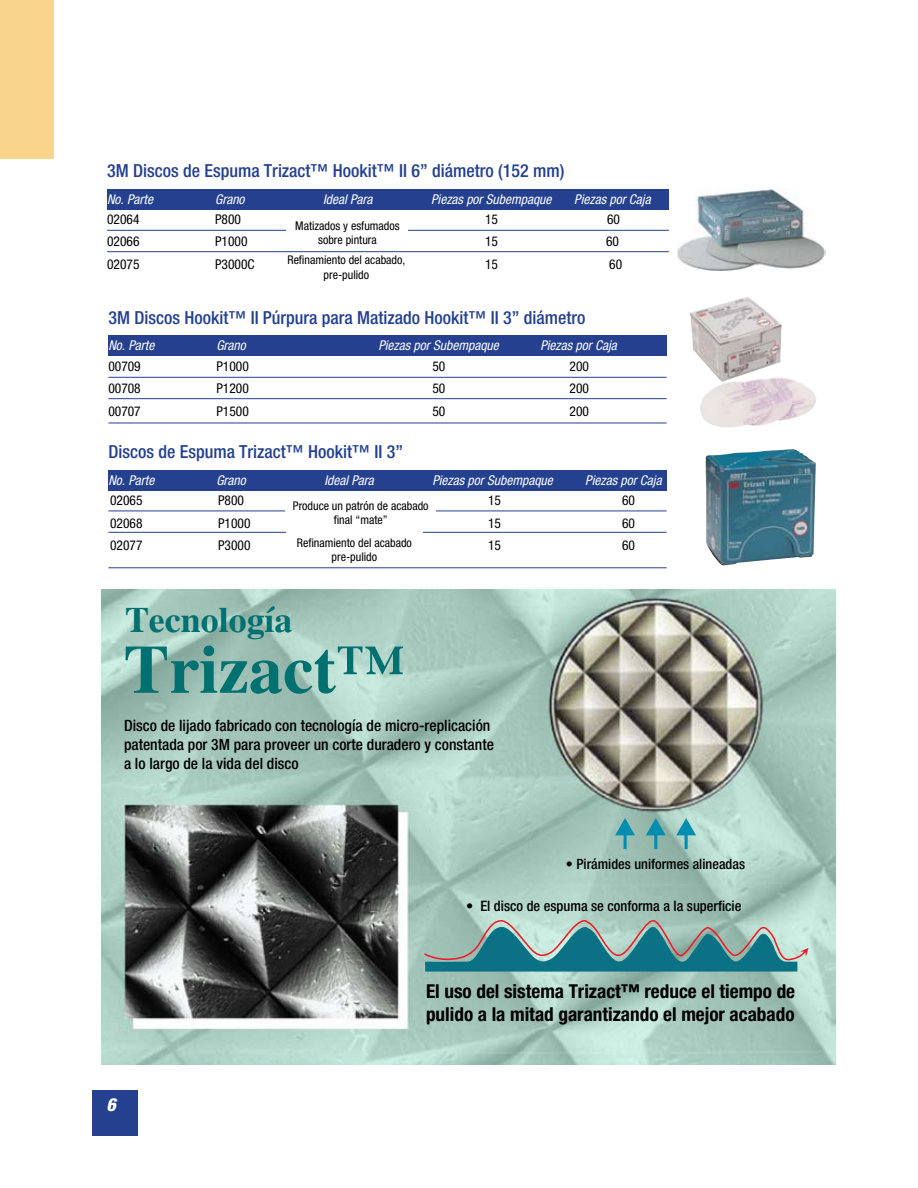
<style>
.page{position:relative;width:918px;height:1188px;background:#fff}
.page>*{position:absolute;margin:0;border:0;box-sizing:border-box;transform-origin:0 0}
.t1{font:700 68.4px "Times";color:#007070}
.t2{font:700 35.85px "Times";color:#007070}
.t3{font:700 condensed 19.2px/23.1px "Helvetica Neue";color:#000}
.t4{font:500 condensed 18px "Helvetica Neue";color:#24408f}
.t5{font:500 condensed 15.6px/18.8px "Helvetica Neue";color:#000}
.t6{font:500 condensed 14.4px "Helvetica Neue";color:#000}
.t7{font:500 condensed 14.25px "Helvetica Neue";color:#000}
.t8{font:italic condensed 13.5px "Helvetica Neue";color:#fff}
.t9{font:condensed 13.5px "Helvetica Neue";color:#000}
.t10{font:condensed 12px/14.4px "Helvetica Neue";color:#000;text-align:center}
</style>
<div class="page">
<div style="left:92px;top:1090px;width:46px;height:46px;background:#24408f"></div>
<hr style="left:107px;top:230px;width:562px;height:1px;background:#24408f">
<hr style="left:107px;top:251px;width:562px;height:1px;background:#24408f">
<div style="left:287px;top:214px;width:121px;height:36px;background:#fff"></div>
<div style="left:107px;top:189px;width:562px;height:20px;background:#24408f"></div>
<img style="left:677px;top:188px;width:149px;height:83px">
<div style="left:108px;top:335px;width:559px;height:20px;background:#24408f"></div>
<hr style="left:108px;top:377px;width:559px;height:1px;background:#24408f">
<hr style="left:108px;top:398px;width:559px;height:1px;background:#24408f">
<hr style="left:108px;top:423px;width:559px;height:1px;background:#24408f">
<img style="left:689px;top:297px;width:127px;height:131px">
<hr style="left:108px;top:567px;width:559px;height:1px;background:#24408f">
<div style="left:108px;top:470px;width:559px;height:20px;background:#24408f"></div>
<img style="left:706px;top:449px;width:110px;height:117px">
<hr style="left:108px;top:511px;width:559px;height:1px;background:#24408f">
<hr style="left:108px;top:532px;width:559px;height:1px;background:#24408f">
<div style="left:286px;top:531px;width:136px;height:36px;background:#fff"></div>
<div style="left:285px;top:494px;width:151px;height:36px;background:#fff"></div>
<img style="left:101px;top:590px;width:735px;height:475px">
<svg style="left:615px;top:818px;width:20px;height:17px"></svg>
<hr style="left:624px;top:832px;width:3px;height:17px;background:#008eaf">
<svg style="left:646px;top:818px;width:20px;height:17px"></svg>
<hr style="left:654px;top:832px;width:3px;height:17px;background:#008eaf">
<svg style="left:676px;top:818px;width:20px;height:17px"></svg>
<hr style="left:685px;top:832px;width:3px;height:17px;background:#008eaf">
<svg style="left:422px;top:919px;width:387px;height:53px;background:#6aa0a2"></svg>
<div style="left:0;top:0;width:54px;height:159px;background:#f9d58c"></div>
<h3 class="t4" style="left:107px;top:160px;width:459px">3M Discos de Espuma Trizact™ Hookit™ II 6” diámetro (152 mm)</h3>
<p class="t9" style="left:107px;top:211px;width:34px">02064</p>
<p class="t9" style="left:215px;top:211px;width:27px">P800</p>
<p class="t9" style="left:485px;top:211px;width:14px">15</p>
<p class="t9" style="left:607px;top:211px;width:14px">60</p>
<p class="t9" style="left:107px;top:234px;width:34px">02066</p>
<p class="t9" style="left:215px;top:234px;width:34px">P1000</p>
<p class="t9" style="left:485px;top:234px;width:14px">15</p>
<p class="t9" style="left:606px;top:234px;width:14px">60</p>
<p class="t9" style="left:107px;top:256px;width:34px">02075</p>
<p class="t9" style="left:215px;top:256px;width:41px">P3000C</p>
<p class="t9" style="left:485px;top:256px;width:14px">15</p>
<p class="t9" style="left:609px;top:256px;width:14px">60</p>
<p class="t8" style="left:107px;top:192px;width:47px">No. Parte</p>
<p class="t8" style="left:215px;top:192px;width:31px">Grano</p>
<p class="t8" style="left:323px;top:192px;width:51px">Ideal Para</p>
<p class="t8" style="left:431px;top:192px;width:122px">Piezas por Subempaque</p>
<p class="t8" style="left:574px;top:192px;width:78px">Piezas por Caja</p>
<p class="t10" style="left:295px;top:218px;width:106px">Matizados y esfumados sobre pintura</p>
<p class="t10" style="left:287px;top:253px;width:119px">Refinamiento del acabado, pre-pulido</p>
<h3 class="t4" style="left:108px;top:307px;width:479px">3M Discos Hookit™ II Púrpura para Matizado Hookit™ II 3” diámetro</h3>
<p class="t8" style="left:108px;top:338px;width:47px">No. Parte</p>
<p class="t8" style="left:216px;top:338px;width:31px">Grano</p>
<p class="t8" style="left:378px;top:338px;width:122px">Piezas por Subempaque</p>
<p class="t8" style="left:540px;top:338px;width:78px">Piezas por Caja</p>
<p class="t9" style="left:108px;top:358px;width:34px">00709</p>
<p class="t9" style="left:216px;top:358px;width:34px">P1000</p>
<p class="t9" style="left:432px;top:358px;width:14px">50</p>
<p class="t9" style="left:570px;top:358px;width:21px">200</p>
<p class="t9" style="left:108px;top:381px;width:34px">00708</p>
<p class="t9" style="left:216px;top:381px;width:34px">P1200</p>
<p class="t9" style="left:432px;top:381px;width:14px">50</p>
<p class="t9" style="left:570px;top:381px;width:21px">200</p>
<p class="t9" style="left:108px;top:403px;width:34px">00707</p>
<p class="t9" style="left:216px;top:403px;width:34px">P1500</p>
<p class="t9" style="left:432px;top:403px;width:14px">50</p>
<p class="t9" style="left:570px;top:403px;width:21px">200</p>
<h3 class="t4" style="left:108px;top:441px;width:296px">Discos de Espuma Trizact™ Hookit™ II 3”</h3>
<p class="t8" style="left:108px;top:473px;width:47px">No. Parte</p>
<p class="t8" style="left:216px;top:473px;width:31px">Grano</p>
<p class="t8" style="left:324px;top:473px;width:51px">Ideal Para</p>
<p class="t8" style="left:432px;top:473px;width:122px">Piezas por Subempaque</p>
<p class="t8" style="left:585px;top:473px;width:78px">Piezas por Caja</p>
<p class="t9" style="left:110px;top:493px;width:34px">02065</p>
<p class="t9" style="left:218px;top:493px;width:27px">P800</p>
<p class="t9" style="left:488px;top:493px;width:14px">15</p>
<p class="t9" style="left:622px;top:493px;width:14px">60</p>
<p class="t9" style="left:110px;top:515px;width:34px">02068</p>
<p class="t9" style="left:218px;top:515px;width:34px">P1000</p>
<p class="t9" style="left:488px;top:515px;width:14px">15</p>
<p class="t9" style="left:622px;top:515px;width:14px">60</p>
<p class="t9" style="left:110px;top:538px;width:34px">02077</p>
<p class="t9" style="left:218px;top:538px;width:34px">P3000</p>
<p class="t9" style="left:488px;top:538px;width:14px">15</p>
<p class="t9" style="left:622px;top:538px;width:14px">60</p>
<p class="t10" style="left:293px;top:498px;width:137px">Produce un patrón de acabado final “mate”</p>
<p class="t10" style="left:297px;top:535px;width:117px">Refinamiento del acabado pre-pulido</p>
<h2 class="t2" style="left:125px;top:599px;width:169px">Tecnología</h2>
<h1 class="t1" style="left:123px;top:630px;width:283px">Trizact™</h1>
<p class="t5" style="left:124px;top:716px;width:371px">Disco de lijado fabricado con tecnología de micro-replicación patentada por 3M para proveer un corte duradero y constante a lo largo de la vida del disco</p>
<p class="t7" style="left:566px;top:856px;width:181px">• Pirámides uniformes alineadas</p>
<p class="t6" style="left:466px;top:897px;width:277px">• El disco de espuma se conforma a la superficie</p>
<h3 class="t3" style="left:426px;top:980px;width:371px">El uso del sistema Trizact™ reduce el tiempo de pulido a la mitad garantizando el mejor acabado</h3>
</div>
